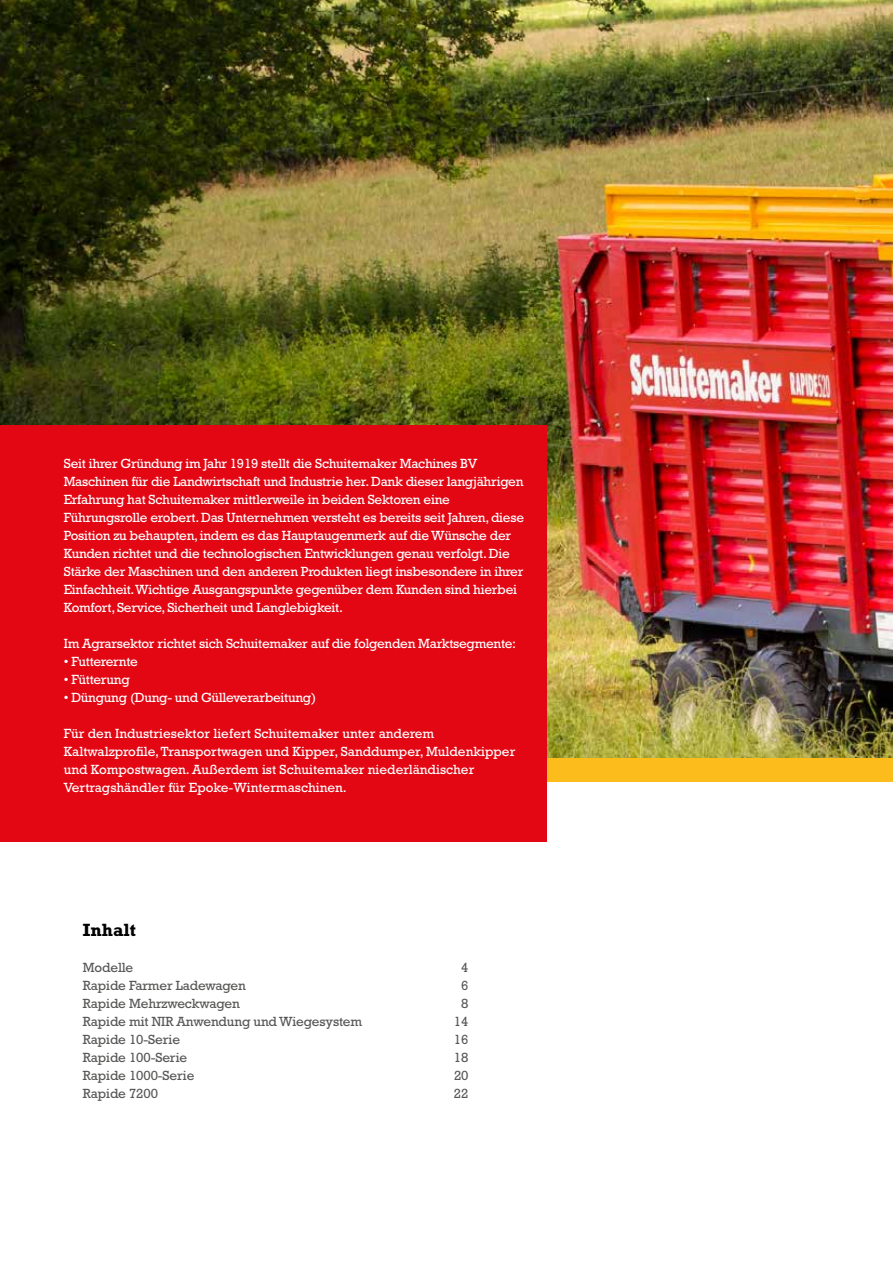
<style>
.page{position:relative;width:893px;height:1263px;background:#fff}
.page>*{position:absolute;margin:0;border:0;box-sizing:border-box;transform-origin:0 0}
.t1{font:700 18px "Rockwell Std";color:#000}
.t2{font:13.5px/18px "Rockwell";letter-spacing:-.02em;color:#fff}
.t3{font:13.5px/18px "Rockwell";color:#fff}
.t4{font:13.5px "Rockwell Std";letter-spacing:-.01em;color:#575756}
</style>
<div class="page">
<img style="left:0;top:0;width:893px;height:758px">
<div style="left:0;top:758px;width:893px;height:24px;background:#fcbd1c"></div>
<div style="left:0;top:425px;width:546px;height:417px;background:#e30613"></div>
<p class="t2" style="left:64px;top:454px;width:462px">Seit ihrer Gründung im Jahr 1919 stellt die Schuitemaker Machines BV Maschinen für die Landwirtschaft und Industrie her. Dank dieser langjährigen Erfahrung hat Schuitemaker mittlerweile in beiden Sektoren eine Führungsrolle erobert. Das Unternehmen versteht es bereits seit Jahren, diese Position zu behaupten, indem es das Hauptaugenmerk auf die Wünsche der Kunden richtet und die technologischen Entwicklungen genau verfolgt. Die Stärke der Maschinen und den anderen Produkten liegt insbesondere in ihrer Einfachheit. Wichtige Ausgangspunkte gegenüber dem Kunden sind hierbei Komfort, Service, Sicherheit und Langlebigkeit.</p>
<p class="t2" style="left:64px;top:634px;width:454px">Im Agrarsektor richtet sich Schuitemaker auf die folgenden Marktsegmente:</p>
<p class="t2" style="left:64px;top:652px;width:76px">• Futterernte</p>
<p class="t2" style="left:64px;top:670px;width:68px">• Fütterung</p>
<p class="t2" style="left:64px;top:688px;width:254px">• Düngung (Dung- und Gülleverarbeitung)</p>
<p class="t3" style="left:64px;top:724px;width:453px">Für den Industriesektor liefert Schuitemaker unter anderem Kaltwalzprofile, Transportwagen und Kipper, Sanddumper, Muldenkipper und Kompostwagen. Außerdem ist Schuitemaker niederländischer Vertragshändler für Epoke-Wintermaschinen.</p>
<h1 class="t1" style="left:83px;top:919px;width:55px">Inhalt</h1>
<p class="t4" style="left:83px;top:960px;width:52px">Modelle</p>
<p class="t4" style="left:461px;top:960px;width:9px">4</p>
<p class="t4" style="left:83px;top:978px;width:164px">Rapide Farmer Ladewagen</p>
<p class="t4" style="left:461px;top:978px;width:9px">6</p>
<p class="t4" style="left:83px;top:996px;width:159px">Rapide Mehrzweckwagen</p>
<p class="t4" style="left:461px;top:996px;width:9px">8</p>
<p class="t4" style="left:83px;top:1014px;width:281px">Rapide mit NIR Anwendung und Wiegesystem</p>
<p class="t4" style="left:454px;top:1014px;width:16px">14</p>
<p class="t4" style="left:83px;top:1032px;width:99px">Rapide 10-Serie</p>
<p class="t4" style="left:454px;top:1032px;width:16px">16</p>
<p class="t4" style="left:83px;top:1050px;width:106px">Rapide 100-Serie</p>
<p class="t4" style="left:454px;top:1050px;width:16px">18</p>
<p class="t4" style="left:83px;top:1068px;width:113px">Rapide 1000-Serie</p>
<p class="t4" style="left:454px;top:1068px;width:16px">20</p>
<p class="t4" style="left:83px;top:1086px;width:77px">Rapide 7200</p>
<p class="t4" style="left:454px;top:1086px;width:16px">22</p>
</div>
